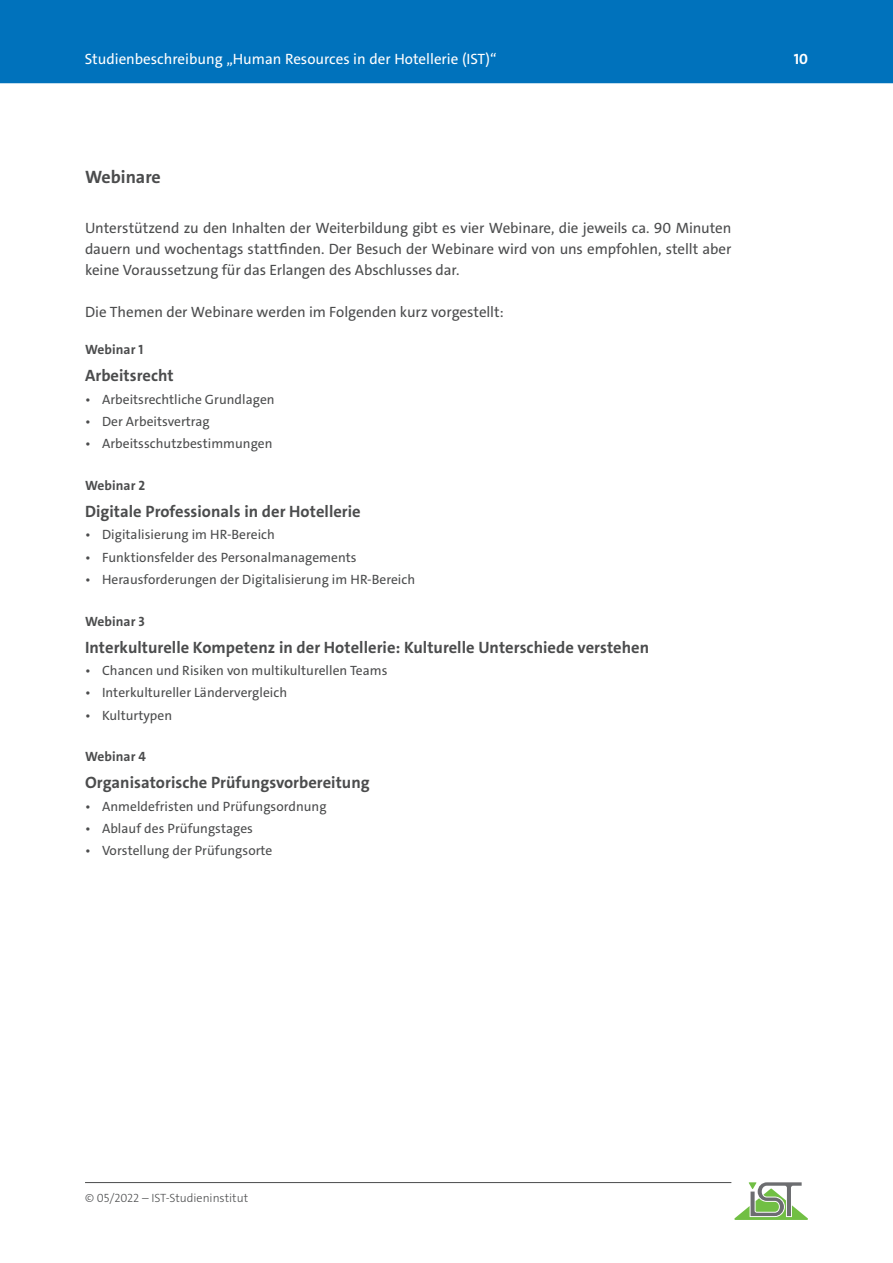
<style>
.page{position:relative;width:893px;height:1263px;background:#fff}
.page>*{position:absolute;margin:0;border:0;box-sizing:border-box;transform-origin:0 0}
.t1{font:700 18px "The Sans C4 s";color:#4b4c4d}
.t2{font:700 16.5px "The Sans C4 s";letter-spacing:.005em;color:#4b4c4d}
.t3{font:15px/21px "The Sans C4 s";letter-spacing:-.005em;color:#4b4c4d;text-align:justify}
.t4{font:15px "The Sans C4 s";color:#fff}
.t5{font:700 15px "The Sans C4 s";color:#fff}
.t6{font:13.5px "The Sans C4 s";letter-spacing:.005em;color:#4b4c4d}
.t7{font:700 13.5px "The Sans C4 s";letter-spacing:.005em;color:#4b4c4d}
.t8{font:300 12px "The Sans C4 s";color:#4b4c4d}
</style>
<div class="page">
<hr style="left:85px;top:1182px;width:646px;height:1px;background:#4b4c4d">
<svg style="left:734px;top:1182px;width:74px;height:38px"></svg>
<div style="left:0;top:0;width:893px;height:83px;background:#0072bc"></div>
<p class="t4" style="left:85px;top:49px;width:413px">Studienbeschreibung „Human Resources in der Hotellerie (IST)“</p>
<p class="t5" style="left:794px;top:49px;width:16px">10</p>
<h1 class="t1" style="left:85px;top:166px;width:77px">Webinare</h1>
<p class="t3" style="left:85px;top:217px;width:648px">Unterstützend zu den Inhalten der Weiterbildung gibt es vier Webinare, die jeweils ca. 90 Minuten dauern und wochentags stattfinden. Der Besuch der Webinare wird von uns empfohlen, stellt aber keine Voraussetzung für das Erlangen des Abschlusses dar.</p>
<p class="t3" style="left:85px;top:301px;width:420px">Die Themen der Webinare werden im Folgenden kurz vorgestellt:</p>
<p class="t7" style="left:85px;top:341px;width:60px">Webinar 1</p>
<p class="t2" style="left:85px;top:365px;width:90px">Arbeitsrecht</p>
<p class="t6" style="left:85px;top:390px;width:191px">• Arbeitsrechtliche Grundlagen</p>
<p class="t6" style="left:85px;top:413px;width:126px">• Der Arbeitsvertrag</p>
<p class="t6" style="left:85px;top:435px;width:189px">• Arbeitsschutzbestimmungen</p>
<p class="t7" style="left:85px;top:477px;width:62px">Webinar 2</p>
<p class="t2" style="left:85px;top:501px;width:277px">Digitale Professionals in der Hotellerie</p>
<p class="t6" style="left:85px;top:526px;width:191px">• Digitalisierung im HR-Bereich</p>
<p class="t6" style="left:85px;top:548px;width:273px">• Funktionsfelder des Personalmanagements</p>
<p class="t6" style="left:85px;top:571px;width:332px">• Herausforderungen der Digitalisierung im HR-Bereich</p>
<p class="t7" style="left:85px;top:612px;width:61px">Webinar 3</p>
<p class="t2" style="left:85px;top:637px;width:566px">Interkulturelle Kompetenz in der Hotellerie: Kulturelle Unterschiede verstehen</p>
<p class="t6" style="left:85px;top:662px;width:304px">• Chancen und Risiken von multikulturellen Teams</p>
<p class="t6" style="left:85px;top:684px;width:204px">• Interkultureller Ländervergleich</p>
<p class="t6" style="left:85px;top:706px;width:89px">• Kulturtypen</p>
<p class="t7" style="left:85px;top:748px;width:63px">Webinar 4</p>
<p class="t2" style="left:85px;top:772px;width:286px">Organisatorische Prüfungsvorbereitung</p>
<p class="t6" style="left:85px;top:797px;width:243px">• Anmeldefristen und Prüfungsordnung</p>
<p class="t6" style="left:85px;top:820px;width:169px">• Ablauf des Prüfungstages</p>
<p class="t6" style="left:85px;top:842px;width:189px">• Vorstellung der Prüfungsorte</p>
<p class="t8" style="left:85px;top:1190px;width:165px">© 05/2022 – IST-Studieninstitut</p>
</div>
